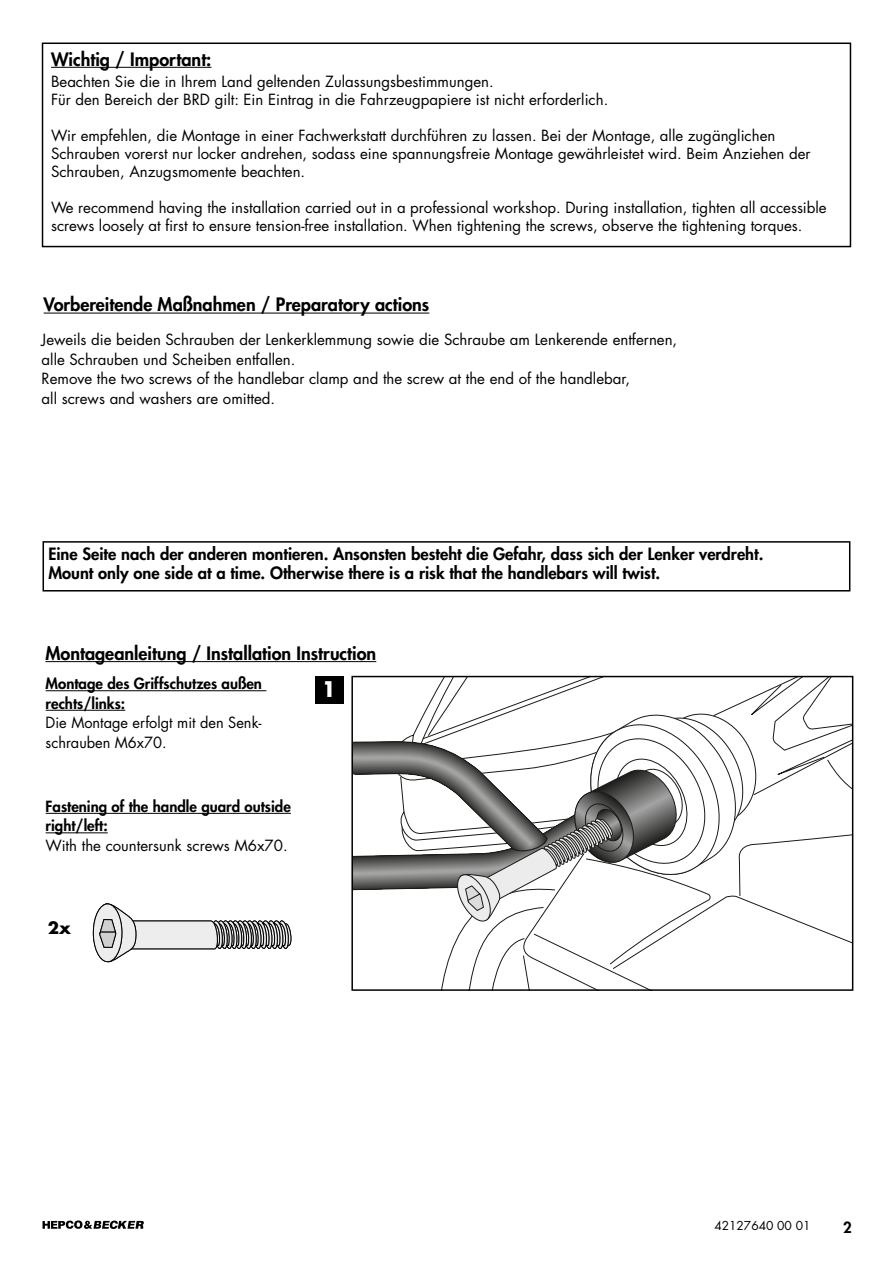
<style>
.page{position:relative;width:893px;height:1263px;background:#fff}
.page>*{position:absolute;margin:0;border:0;box-sizing:border-box;transform-origin:0 0}
.t1{font:700 21px "Futura Std";color:#fff}
.t2{font:800 18px "Futura Std";color:#000}
.t3{font:800 16.5px/19.5px "Futura Std";color:#000}
.t4{font:700 16.5px "Futura Std";color:#000}
.t5{font:15px/19.5px "Futura Std";color:#000}
.t6{font:800 15px/19.5px "Futura Std";color:#000}
.t7{font:12px "Futura Std";color:#000}
</style>
<div class="page">
<svg style="left:43px;top:1220px;width:101px;height:9px"></svg>
<div style="left:42px;top:43px;width:809px;height:204px;border:2px solid #000"></div>
<svg style="left:354px;top:679px;width:496px;height:309px"></svg>
<div style="left:351px;top:676px;width:502px;height:315px;border:2px solid #000"></div>
<svg style="left:92px;top:903px;width:200px;height:60px"></svg>
<hr style="left:44px;top:313px;width:385px;height:1px;background:#000">
<hr style="left:51px;top:67px;width:160px;height:1px;background:#000">
<div style="left:315px;top:676px;width:29px;height:27px;background:#000"></div>
<hr style="left:46px;top:690px;width:220px;height:1px;background:#000">
<hr style="left:46px;top:710px;width:79px;height:1px;background:#000">
<hr style="left:46px;top:813px;width:245px;height:1px;background:#000">
<hr style="left:46px;top:832px;width:62px;height:1px;background:#000">
<hr style="left:45px;top:661px;width:331px;height:1px;background:#000">
<div style="left:43px;top:541px;width:807px;height:50px;border:2px solid #000"></div>
<p class="t2" style="left:51px;top:47px;width:162px">Wichtig / Important:</p>
<p class="t5" style="left:51px;top:73px;width:559px;line-height:18px">Beachten Sie die in Ihrem Land geltenden Zulassungsbestimmungen.<br>Für den Bereich der BRD gilt: Ein Eintrag in die Fahrzeugpapiere ist nicht erforderlich.</p>
<p class="t5" style="left:51px;top:127px;width:761px;line-height:18px">Wir empfehlen, die Montage in einer Fachwerkstatt durchführen zu lassen. Bei der Montage, alle zugänglichen<br>Schrauben vorerst nur locker andrehen, sodass eine spannungsfreie Montage gewährleistet wird. Beim Anziehen der<br>Schrauben, Anzugsmomente beachten.</p>
<p class="t5" style="left:51px;top:199px;width:777px;line-height:18px">We recommend having the installation carried out in a professional workshop. During installation, tighten all accessible screws loosely at first to ensure tension-free installation. When tightening the screws, observe the tightening torques.</p>
<p class="t2" style="left:44px;top:293px;width:387px">Vorbereitende Maßnahmen / Preparatory actions</p>
<p class="t5" style="left:42px;top:330px;width:637px">Jeweils die beiden Schrauben der Lenkerklemmung sowie die Schraube am Lenkerende entfernen, alle Schrauben und Scheiben entfallen.<br>Remove the two screws of the handlebar clamp and the screw at the end of the handlebar,<br>all screws and washers are omitted.</p>
<p class="t3" style="left:48px;top:544px;width:717px">Eine Seite nach der anderen montieren. Ansonsten besteht die Gefahr, dass sich der Lenker verdreht.<br>Mount only one side at a time. Otherwise there is a risk that the handlebars will twist.</p>
<p class="t2" style="left:45px;top:642px;width:332px">Montageanleitung / Installation Instruction</p>
<p class="t6" style="left:46px;top:674px;width:218px">Montage des Griffschutzes außen rechts/links:</p>
<p class="t5" style="left:46px;top:713px;width:217px">Die Montage erfolgt mit den Senk&shy;schrauben M6x70.</p>
<p class="t6" style="left:46px;top:796px;width:247px">Fastening of the handle guard outside right/left:</p>
<p class="t5" style="left:46px;top:836px;width:244px">With the countersunk screws M6x70.</p>
<p class="t4" style="left:48px;top:916px;width:25px">2x</p>
<h1 class="t1" style="left:322px;top:675px;width:16px">1</h1>
<p class="t7" style="left:714px;top:1218px;width:98px">42127640 00 01</p>
<p class="t6" style="left:843px;top:1217px;width:10px">2</p>
</div>
